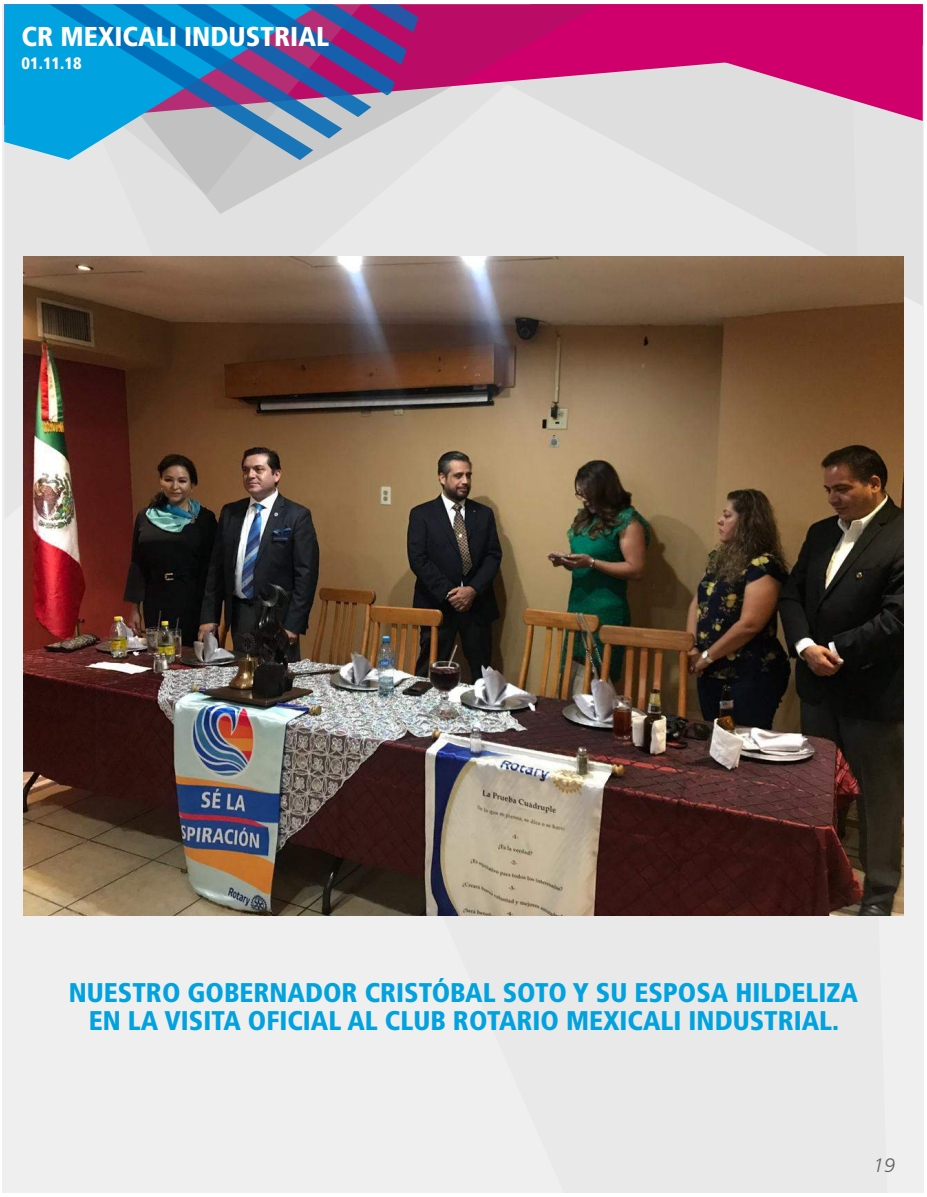
<style>
.page{position:relative;width:927px;height:1197px;background:#fff}
.page>*{position:absolute;margin:0;border:0;box-sizing:border-box;transform-origin:0 0}
.t1{font:900 condensed 27.3px "Frutiger LT Std";color:#fff}
.t2{font:900 condensed 27px/27.2px "Frutiger LT Std";color:#00a2e0;text-align:center}
.t3{font:italic 300 19.5px "Frutiger LT Std";color:#616160}
.t4{font:900 condensed 16.5px "Frutiger LT Std";color:#fff}
</style>
<div class="page">
<div style="left:2px;top:4px;width:921px;height:1188px;background:#efefef"></div>
<div style="left:847px;top:125px;width:75px;height:181px;background:#e2e2e2"></div>
<svg style="left:23px;top:125px;width:824px;height:395px"></svg>
<svg style="left:835px;top:4px;width:87px;height:117px;background:#d01979"></svg>
<svg style="left:23px;top:4px;width:812px;height:210px"></svg>
<svg style="left:23px;top:161px;width:336px;height:33px;fill:#e1e1e1"></svg>
<svg style="left:4px;top:97px;width:367px;height:64px;background:#79aecc"></svg>
<svg style="left:4px;top:4px;width:414px;height:93px;background:#2f70b6"></svg>
<img style="left:24px;top:256px;width:879px;height:659px">
<p class="t1" style="left:22px;top:20px;width:309px">CR MEXICALI INDUSTRIAL</p>
<p class="t4" style="left:22px;top:53px;width:62px">01.11.18</p>
<p class="t2" style="left:69px;top:979px;width:790px">NUESTRO GOBERNADOR CRISTÓBAL SOTO Y SU ESPOSA HILDELIZA<br>EN LA VISITA OFICIAL AL CLUB ROTARIO MEXICALI INDUSTRIAL.</p>
<p class="t3" style="left:873px;top:1154px;width:23px">19</p>
</div>
